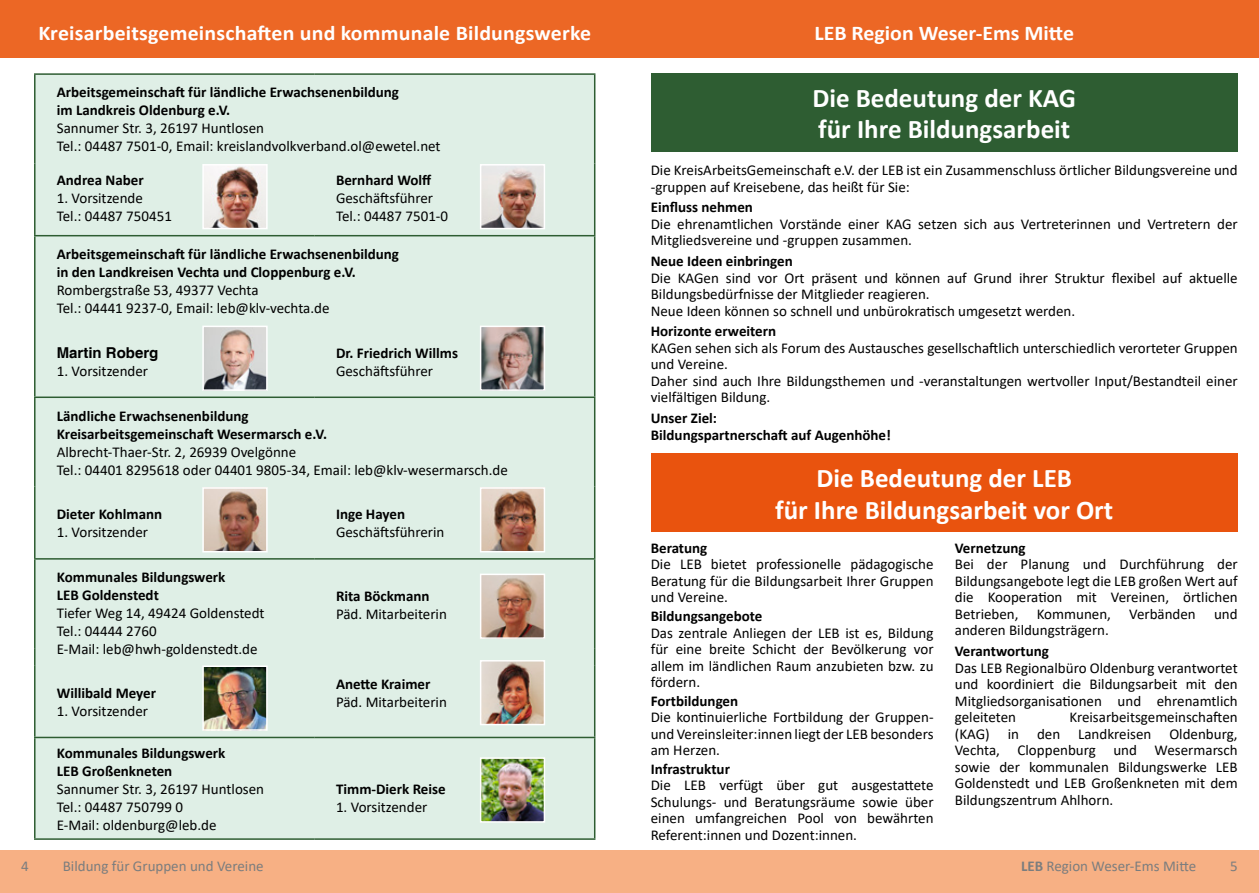
<style>
.page{position:relative;width:1259px;height:893px;background:#fff}
.page>*{position:absolute;margin:0;border:0;box-sizing:border-box;transform-origin:0 0}
.t1{font:700 27px/31.2px "Calibri";color:#fff;text-align:center}
.t2{font:700 21px "Calibri";letter-spacing:.01em;color:#fff;scale:1.04 1}
.t3{font:15px/16.5px "Calibri";color:#000}
.t4{font:700 15px/18px "Calibri";color:#000}
.t5{font:15px "Calibri";color:#7b7d7e}
.t6{font:700 15px "Helvetica";color:#000}
.s1{font-weight:700}
</style>
<div class="page">
<div style="left:0;top:850px;width:1259px;height:43px;background:#f7b084"></div>
<div style="left:0;top:0;width:1259px;height:57px;background:#ec6725"></div>
<div style="left:651px;top:453px;width:586px;height:79px;background:#e9530e"></div>
<div style="left:651px;top:73px;width:586px;height:79px;background:#2e5d32"></div>
<div style="left:36px;top:75px;width:558px;height:763px;background:#dfefe6"></div>
<hr style="left:34px;top:73px;width:281px;height:2px;background:#2e5d32">
<hr style="left:34px;top:75px;width:2px;height:88px;background:#2e5d32">
<hr style="left:315px;top:73px;width:280px;height:2px;background:#2e5d32">
<hr style="left:594px;top:75px;width:1px;height:88px;background:#2e5d32">
<hr style="left:34px;top:163px;width:2px;height:72px;background:#2e5d32">
<hr style="left:594px;top:163px;width:1px;height:72px;background:#2e5d32">
<hr style="left:34px;top:235px;width:281px;height:1px;background:#2e5d32">
<hr style="left:34px;top:236px;width:2px;height:89px;background:#2e5d32">
<hr style="left:315px;top:235px;width:280px;height:1px;background:#2e5d32">
<hr style="left:594px;top:236px;width:1px;height:89px;background:#2e5d32">
<hr style="left:34px;top:325px;width:2px;height:71px;background:#2e5d32">
<hr style="left:594px;top:325px;width:1px;height:71px;background:#2e5d32">
<hr style="left:34px;top:396px;width:281px;height:2px;background:#2e5d32">
<hr style="left:34px;top:398px;width:2px;height:89px;background:#2e5d32">
<hr style="left:315px;top:396px;width:280px;height:2px;background:#2e5d32">
<hr style="left:594px;top:398px;width:1px;height:89px;background:#2e5d32">
<hr style="left:34px;top:487px;width:2px;height:71px;background:#2e5d32">
<hr style="left:594px;top:487px;width:1px;height:71px;background:#2e5d32">
<hr style="left:34px;top:558px;width:281px;height:2px;background:#2e5d32">
<hr style="left:34px;top:560px;width:2px;height:88px;background:#2e5d32">
<hr style="left:315px;top:558px;width:280px;height:2px;background:#2e5d32">
<hr style="left:594px;top:560px;width:1px;height:88px;background:#2e5d32">
<svg style="left:34px;top:648px;width:2px;height:17px"></svg>
<svg style="left:594px;top:648px;width:1px;height:17px"></svg>
<hr style="left:34px;top:665px;width:2px;height:72px;background:#2e5d32">
<hr style="left:594px;top:665px;width:1px;height:72px;background:#2e5d32">
<hr style="left:34px;top:737px;width:281px;height:1px;background:#2e5d32">
<hr style="left:34px;top:738px;width:2px;height:100px;background:#2e5d32">
<hr style="left:315px;top:737px;width:280px;height:1px;background:#2e5d32">
<hr style="left:594px;top:738px;width:1px;height:100px;background:#2e5d32">
<hr style="left:34px;top:838px;width:281px;height:2px;background:#2e5d32">
<hr style="left:315px;top:838px;width:280px;height:2px;background:#2e5d32">
<img style="left:483px;top:760px;width:59px;height:60px">
<div style="left:480px;top:757px;width:65px;height:66px;border:2px solid #fff"></div>
<img style="left:205px;top:668px;width:60px;height:60px">
<div style="left:202px;top:665px;width:66px;height:66px;border:2px solid #fff"></div>
<img style="left:483px;top:490px;width:59px;height:59px">
<div style="left:480px;top:487px;width:65px;height:65px;border:2px solid #fff"></div>
<img style="left:205px;top:490px;width:60px;height:59px">
<div style="left:202px;top:487px;width:66px;height:65px;border:2px solid #fff"></div>
<img style="left:483px;top:329px;width:59px;height:59px">
<div style="left:480px;top:326px;width:65px;height:65px;border:2px solid #fff"></div>
<img style="left:483px;top:167px;width:59px;height:59px">
<div style="left:480px;top:164px;width:65px;height:65px;border:2px solid #fff"></div>
<img style="left:205px;top:167px;width:60px;height:59px">
<div style="left:202px;top:164px;width:66px;height:65px;border:2px solid #fff"></div>
<img style="left:205px;top:329px;width:60px;height:59px">
<div style="left:202px;top:326px;width:66px;height:65px;border:2px solid #fff"></div>
<img style="left:483px;top:663px;width:59px;height:59px">
<div style="left:480px;top:660px;width:65px;height:65px;border:2px solid #fff"></div>
<img style="left:483px;top:577px;width:59px;height:59px">
<div style="left:480px;top:574px;width:65px;height:65px;border:2px solid #fff"></div>
<h2 class="t2" style="left:38px;top:18px;width:533px">Kreisarbeitsgemeinschaften und kommunale Bildungswerke</h2>
<p class="t4" style="left:57px;top:83px;width:344px">Arbeitsgemeinschaft für ländliche Erwachsenenbildung im Landkreis Oldenburg e.V.</p>
<p class="t3" style="left:57px;top:119px;width:385px;line-height:18px">Sannumer Str. 3, 26197 Huntlosen<br>Tel.: 04487 7501-0, Email: kreislandvolkverband.ol@ewetel.net</p>
<p class="t4" style="left:57px;top:171px;width:88px">Andrea Naber</p>
<p class="t3" style="left:57px;top:189px;width:117px;line-height:18px">1. Vorsitzende<br>Tel.: 04487 750451</p>
<p class="t4" style="left:336px;top:171px;width:97px">Bernhard Wolff</p>
<p class="t3" style="left:336px;top:189px;width:114px;line-height:18px">Geschäftsführer<br>Tel.: 04487 7501-0</p>
<p class="t4" style="left:57px;top:245px;width:344px">Arbeitsgemeinschaft für ländliche Erwachsenenbildung in den Landkreisen Vechta und Cloppenburg e.V.</p>
<p class="t3" style="left:57px;top:281px;width:274px;line-height:18px">Rombergstraße 53, 49377 Vechta<br>Tel.: 04441 9237-0, Email: leb@klv-vechta.de</p>
<p class="t6" style="left:57px;top:343px;width:103px">Martin Roberg</p>
<p class="t3" style="left:57px;top:362px;width:93px">1. Vorsitzender</p>
<p class="t4" style="left:336px;top:344px;width:123px">Dr. Friedrich Willms</p>
<p class="t3" style="left:336px;top:362px;width:99px">Geschäftsführer</p>
<p class="t4" style="left:57px;top:407px;width:272px">Ländliche Erwachsenenbildung<br>Kreisarbeitsgemeinschaft Wesermarsch e.V.</p>
<p class="t3" style="left:57px;top:443px;width:452px;line-height:18px">Albrecht-Thaer-Str. 2, 26939 Ovelgönne<br>Tel.: 04401 8295618 oder 04401 9805-34, Email: leb@klv-wesermarsch.de</p>
<p class="t4" style="left:57px;top:505px;width:107px">Dieter Kohlmann</p>
<p class="t3" style="left:57px;top:524px;width:93px">1. Vorsitzender</p>
<p class="t4" style="left:336px;top:505px;width:71px">Inge Hayen</p>
<p class="t3" style="left:336px;top:524px;width:110px">Geschäftsführerin</p>
<p class="t4" style="left:57px;top:568px;width:170px">Kommunales Bildungswerk<br>LEB Goldenstedt</p>
<p class="t3" style="left:57px;top:604px;width:209px;line-height:18px">Tiefer Weg 14, 49424 Goldenstedt<br>Tel.: 04444 2760<br>E-Mail: leb@hwh-goldenstedt.de</p>
<p class="t4" style="left:336px;top:586px;width:95px">Rita Böckmann</p>
<p class="t3" style="left:336px;top:605px;width:112px">Päd. Mitarbeiterin</p>
<p class="t4" style="left:336px;top:675px;width:96px">Anette Kraimer</p>
<p class="t3" style="left:336px;top:693px;width:112px">Päd. Mitarbeiterin</p>
<p class="t4" style="left:57px;top:684px;width:101px">Willibald Meyer</p>
<p class="t3" style="left:57px;top:702px;width:93px">1. Vorsitzender</p>
<p class="t4" style="left:57px;top:744px;width:170px">Kommunales Bildungswerk<br>LEB Großenkneten</p>
<p class="t3" style="left:57px;top:779px;width:209px;line-height:18px">Sannumer Str. 3, 26197 Huntlosen<br>Tel.: 04487 750799 0<br>E-Mail: oldenburg@leb.de</p>
<p class="t4" style="left:336px;top:780px;width:111px">Timm-Dierk Reise</p>
<p class="t3" style="left:336px;top:798px;width:93px">1. Vorsitzender</p>
<h2 class="t2" style="left:814px;top:18px;width:251px">LEB Region Weser-Ems Mitte</h2>
<h1 class="t1" style="left:812px;top:82px;width:265px;text-align:left">Die Bedeutung der KAG für Ihre Bildungsarbeit</h1>
<p class="t3" style="left:651px;top:161px;width:588px">Die KreisArbeitsGemeinschaft e.V. der LEB ist ein Zusammenschluss örtlicher Bildungsvereine und -gruppen auf Kreisebene, das heißt für Sie:</p>
<p class="t4" style="left:651px;top:198px;width:104px">Einfluss nehmen</p>
<p class="t3" style="left:651px;top:215px;width:588px">Die ehrenamtlichen Vorstände einer KAG setzen sich aus Vertreterinnen und Vertretern der<br>Mitgliedsvereine und -gruppen zusammen.</p>
<p class="t4" style="left:651px;top:252px;width:143px">Neue Ideen einbringen</p>
<p class="t3" style="left:651px;top:269px;width:588px">Die KAGen sind vor Ort präsent und können auf Grund ihrer Struktur flexibel auf aktuelle<br>Bildungsbedürfnisse der Mitglieder reagieren.<br>Neue Ideen können so schnell und unbürokratisch umgesetzt werden.</p>
<p class="t4" style="left:651px;top:322px;width:127px">Horizonte erweitern</p>
<p class="t3" style="left:651px;top:339px;width:588px">KAGen sehen sich als Forum des Austausches gesellschaftlich unterschiedlich verorteter Gruppen und Vereine.<br>Daher sind auch Ihre Bildungsthemen und -veranstaltungen wertvoller Input/Bestandteil einer vielfältigen Bildung.</p>
<p class="t4" style="left:651px;top:410px;width:242px;line-height:16.5px">Unser Ziel:<br>Bildungspartnerschaft auf Augenhöhe!</p>
<h1 class="t1" style="left:775px;top:462px;width:339px">Die Bedeutung der LEB<br>für Ihre Bildungsarbeit vor Ort</h1>
<p class="t4" style="left:651px;top:539px;width:58px">Beratung</p>
<p class="t3" style="left:651px;top:556px;width:284px;text-align:justify">Die LEB bietet professionelle pädagogische Beratung für die Bildungsarbeit Ihrer Gruppen und Vereine.</p>
<p class="t4" style="left:651px;top:607px;width:113px">Bildungsangebote</p>
<p class="t3" style="left:651px;top:624px;width:284px;text-align:justify">Das zentrale Anliegen der LEB ist es, Bildung für eine breite Schicht der Bevölkerung vor allem im ländlichen Raum anzubieten bzw. zu fördern.</p>
<p class="t4" style="left:651px;top:691px;width:89px">Fortbildungen</p>
<p class="t3" style="left:651px;top:709px;width:284px;text-align:justify">Die kontinuierliche Fortbildung der Gruppen&shy;und Vereinsleiter:innen liegt der LEB besonders am Herzen.</p>
<p class="t4" style="left:651px;top:760px;width:81px">Infrastruktur</p>
<p class="t3" style="left:651px;top:777px;width:284px;text-align:justify">Die LEB verfügt über gut ausgestattete Schulungs- und Beratungsräume sowie über einen umfangreichen Pool von bewährten Referent:innen und Dozent:innen.</p>
<p class="t4" style="left:955px;top:539px;width:72px">Vernetzung</p>
<p class="t3" style="left:955px;top:556px;width:284px;text-align:justify">Bei der Planung und Durchführung der Bildungsangebote legt die LEB großen Wert auf die Kooperation mit Vereinen, örtlichen Betrieben, Kommunen, Verbänden und anderen Bildungsträgern.</p>
<p class="t4" style="left:955px;top:642px;width:96px">Verantwortung</p>
<p class="t3" style="left:955px;top:659px;width:284px;text-align:justify">Das LEB Regionalbüro Oldenburg verantwortet und koordiniert die Bildungsarbeit mit den Mitgliedsorganisationen und ehrenamtlich geleiteten</p>
<p class="t3" style="left:955px;top:709px;width:284px;text-align:justify;text-indent:115px">Kreisarbeitsgemeinschaften (KAG) in den Landkreisen Oldenburg, Vechta, Cloppenburg und Wesermarsch sowie der kommunalen Bildungswerke LEB Goldenstedt und LEB Großenkneten mit dem Bildungszentrum Ahlhorn.</p>
<p class="t5" style="left:21px;top:856px;width:9px">4</p>
<p class="t5" style="left:63px;top:856px;width:202px">Bildung für Gruppen und Vereine</p>
<p class="t5" style="left:1021px;top:856px;width:177px"><span class="s1">LEB</span> Region Weser-Ems Mitte</p>
<p class="t5" style="left:1230px;top:856px;width:9px">5</p>
</div>
